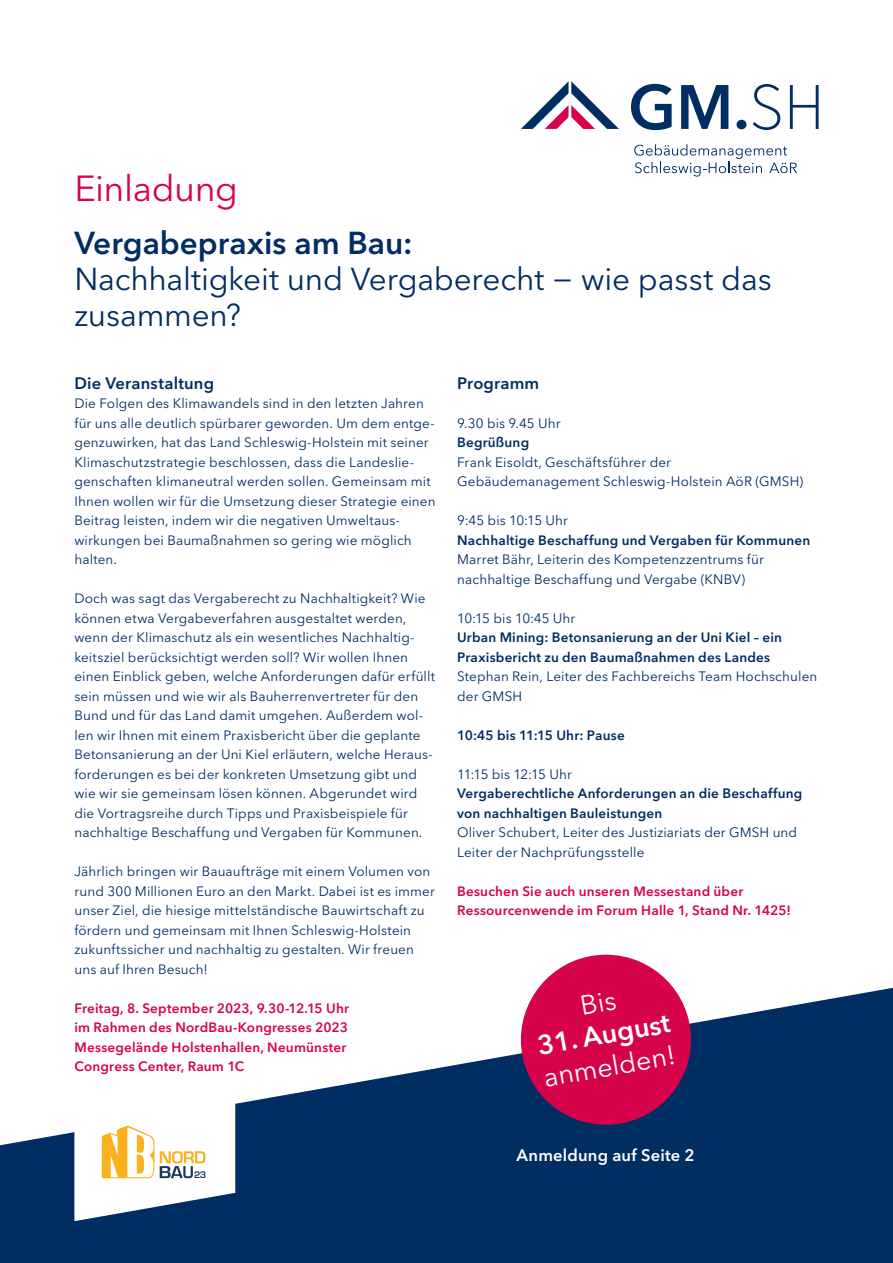
<style>
.page{position:relative;width:893px;height:1263px;background:#fff}
.page>*{position:absolute;margin:0;border:0;box-sizing:border-box;transform-origin:0 0}
.Überschriften_H1_Überschrift_Rot{font:36px "Avenir Next LT Pro";letter-spacing:-.01em;color:#d6024b}
.Überschriften_H2_Titel_der_Veranstaltung{font:31.5px/36px "Avenir Next LT Pro";letter-spacing:-.01em;color:#002d62}
.t1{font:600 27px "Avenir Next LT Pro";color:#fff}
.t2{font:27px "Avenir Next LT Pro";color:#fff}
.p_Text_p_Absatzberschrift{font:600 16.5px "Avenir Next LT Pro";letter-spacing:.01em;color:#002d62}
.p_Text_p_Text_11pt{font:600 16.5px "Avenir Next LT Pro";letter-spacing:.01em;color:#fff}
.p_Text_p_Fließtext{font:13.5px/19.5px "Avenir Next LT Pro";letter-spacing:.01em;color:#002d62}
.p_Text_p_Text_Programm_ohne_Abstand{font:13.5px/19.5px "Avenir Next LT Pro";letter-spacing:.01em;color:#002d62}
.p_Text_p_Text_Programm_ohne_Abstand-2{font:600 13.5px/19.5px "Avenir Next LT Pro";letter-spacing:.015em;color:#002d62}
.p_Text_p_Text_Programm_ohne_Abstand-3{font:600 13.5px "Avenir Next LT Pro";letter-spacing:.015em;color:#d6024b}
.p_Text_p_Text_Programm_mit_Abstand{font:600 13.5px/19.5px "Avenir Next LT Pro";letter-spacing:.015em;color:#d6024b}
.p_Text_p_Text_Programm_mit_Abstand-2{font:13.5px "Avenir Next LT Pro";letter-spacing:.005em;color:#002d62}
.p_Text_p_Text_Programm_mit_Abstand-3{font:600 13.5px "Avenir Next LT Pro";letter-spacing:.015em;color:#002d62}
.p_Text_p_Text_Programm_mit_Abstand-4{font:13.5px "Avenir Next LT Pro";letter-spacing:-.025em;color:#002d62}
.s1{font-weight:600}
</style>
<div class="page">
<svg style="left:0;top:988px;width:893px;height:275px;fill:#002d62"></svg>
<svg style="left:631px;top:84px;width:41px;height:46px"></svg>
<svg style="left:681px;top:85px;width:47px;height:44px"></svg>
<svg style="left:736px;top:120px;width:10px;height:9px"></svg>
<svg style="left:753px;top:84px;width:27px;height:46px"></svg>
<svg style="left:790px;top:85px;width:29px;height:44px"></svg>
<svg style="left:634px;top:144px;width:163px;height:33px"></svg>
<svg style="left:521px;top:81px;width:98px;height:48px"></svg>
<svg style="left:74px;top:1091px;width:161px;height:130px"></svg>
<div style="left:521px;top:955px;width:170px;height:170px;background:#d6024b;border-radius:50%"></div>
<h1 class="Überschriften_H1_Überschrift_Rot" style="left:74px;top:167px;width:165px">Einladung</h1>
<h2 class="Überschriften_H2_Titel_der_Veranstaltung" style="left:74px;top:225px;width:699px"><span class="s1">Vergabepraxis am Bau:<br></span>Nachhaltigkeit und Vergaberecht − wie passt das zusammen?</h2>
<p class="p_Text_p_Absatzberschrift" style="left:74px;top:373px;width:141px">Die Veranstaltung</p>
<p class="p_Text_p_Fließtext" style="left:74px;top:394px;width:363px">Die Folgen des Klimawandels sind in den letzten Jahren für uns alle deutlich spürbarer geworden. Um dem entge&shy;genzuwirken, hat das Land Schleswig-Holstein mit seiner Klimaschutzstrategie beschlossen, dass die Landeslie&shy;genschaften klimaneutral werden sollen. Gemeinsam mit Ihnen wollen wir für die Umsetzung dieser Strategie einen Beitrag leisten, indem wir die negativen Umweltaus&shy;wirkungen bei Baumaßnahmen so gering wie möglich halten.</p>
<p class="p_Text_p_Fließtext" style="left:74px;top:589px;width:362px">Doch was sagt das Vergaberecht zu Nachhaltigkeit? Wie können etwa Vergabeverfahren ausgestaltet werden, wenn der Klimaschutz als ein wesentliches Nachhaltig&shy;keitsziel berücksichtigt werden soll? Wir wollen Ihnen einen Einblick geben, welche Anforderungen dafür erfüllt sein müssen und wie wir als Bauherrenvertreter für den Bund und für das Land damit umgehen. Außerdem wol&shy;len wir Ihnen mit einem Praxisbericht über die geplante Betonsanierung an der Uni Kiel erläutern, welche Heraus&shy;forderungen es bei der konkreten Umsetzung gibt und wie wir sie gemeinsam lösen können. Abgerundet wird die Vortragsreihe durch Tipps und Praxisbeispiele für nachhaltige Beschaffung und Vergaben für Kommunen.</p>
<p class="p_Text_p_Fließtext" style="left:74px;top:862px;width:362px">Jährlich bringen wir Bauaufträge mit einem Volumen von rund 300 Millionen Euro an den Markt. Dabei ist es immer unser Ziel, die hiesige mittelständische Bauwirtschaft zu fördern und gemeinsam mit Ihnen Schleswig-Holstein zukunftssicher und nachhaltig zu gestalten. Wir freuen uns auf Ihren Besuch!</p>
<p class="p_Text_p_Text_Programm_ohne_Abstand-3" style="left:74px;top:1000px;width:276px">Freitag, 8. September 2023, 9.30-12.15 Uhr</p>
<p class="p_Text_p_Text_Programm_ohne_Abstand-3" style="left:74px;top:1019px;width:275px">im Rahmen des NordBau-Kongresses 2023</p>
<p class="p_Text_p_Text_Programm_ohne_Abstand-3" style="left:74px;top:1039px;width:274px">Messegelände Holstenhallen, Neumünster</p>
<p class="p_Text_p_Text_Programm_ohne_Abstand-3" style="left:74px;top:1058px;width:171px">Congress Center, Raum 1C</p>
<p class="p_Text_p_Absatzberschrift" style="left:457px;top:373px;width:84px">Programm</p>
<p class="p_Text_p_Text_Programm_mit_Abstand-2" style="left:457px;top:415px;width:105px">9.30 bis 9.45 Uhr</p>
<p class="p_Text_p_Text_Programm_ohne_Abstand-2" style="left:457px;top:433px;width:74px">Begrüßung</p>
<p class="p_Text_p_Text_Programm_ohne_Abstand" style="left:457px;top:452px;width:216px">Frank Eisoldt, Geschäftsführer der</p>
<p class="p_Text_p_Text_Programm_ohne_Abstand" style="left:457px;top:472px;width:348px">Gebäudemanagement Schleswig-Holstein AöR (GMSH)</p>
<p class="p_Text_p_Text_Programm_mit_Abstand-2" style="left:457px;top:512px;width:112px">9:45 bis 10:15 Uhr</p>
<p class="p_Text_p_Text_Programm_ohne_Abstand-2" style="left:457px;top:530px;width:355px">Nachhaltige Beschaffung und Vergaben für Kommunen</p>
<p class="p_Text_p_Text_Programm_ohne_Abstand" style="left:457px;top:550px;width:308px">Marret Bähr, Leiterin des Kompetenzzentrums für nachhaltige Beschaffung und Vergabe (KNBV)</p>
<p class="p_Text_p_Text_Programm_mit_Abstand-2" style="left:457px;top:610px;width:120px">10:15 bis 10:45 Uhr</p>
<p class="p_Text_p_Text_Programm_ohne_Abstand-2" style="left:457px;top:628px;width:327px">Urban Mining: Betonsanierung an der Uni Kiel – ein<br>Praxisbericht zu den Baumaßnahmen des Landes</p>
<p class="p_Text_p_Text_Programm_ohne_Abstand" style="left:457px;top:667px;width:362px">Stephan Rein, Leiter des Fachbereichs Team Hochschulen der GMSH</p>
<p class="p_Text_p_Text_Programm_mit_Abstand-3" style="left:457px;top:727px;width:169px">10:45 bis 11:15 Uhr: Pause</p>
<p class="p_Text_p_Text_Programm_mit_Abstand-4" style="left:457px;top:766px;width:116px">11:15 bis 12:15 Uhr</p>
<p class="p_Text_p_Text_Programm_ohne_Abstand-2" style="left:457px;top:784px;width:347px">Vergaberechtliche Anforderungen an die Beschaffung von nachhaltigen Bauleistungen</p>
<p class="p_Text_p_Text_Programm_ohne_Abstand" style="left:457px;top:823px;width:342px">Oliver Schubert, Leiter des Justiziariats der GMSH und<br>Leiter der Nachprüfungsstelle</p>
<p class="p_Text_p_Text_Programm_mit_Abstand" style="left:457px;top:881px;width:335px">Besuchen Sie auch unseren Messestand über<br>Ressourcenwende im Forum Halle 1, Stand Nr. 1425!</p>
<h3 class="t1" style="left:535px;top:1030px;width:136px;rotate:-10deg">31. August</h3>
<h3 class="t2" style="left:541px;top:1062px;width:135px;rotate:-10deg">anmelden!</h3>
<p class="p_Text_p_Text_11pt" style="left:517px;top:1145px;width:179px">Anmeldung auf Seite 2</p>
</div>
